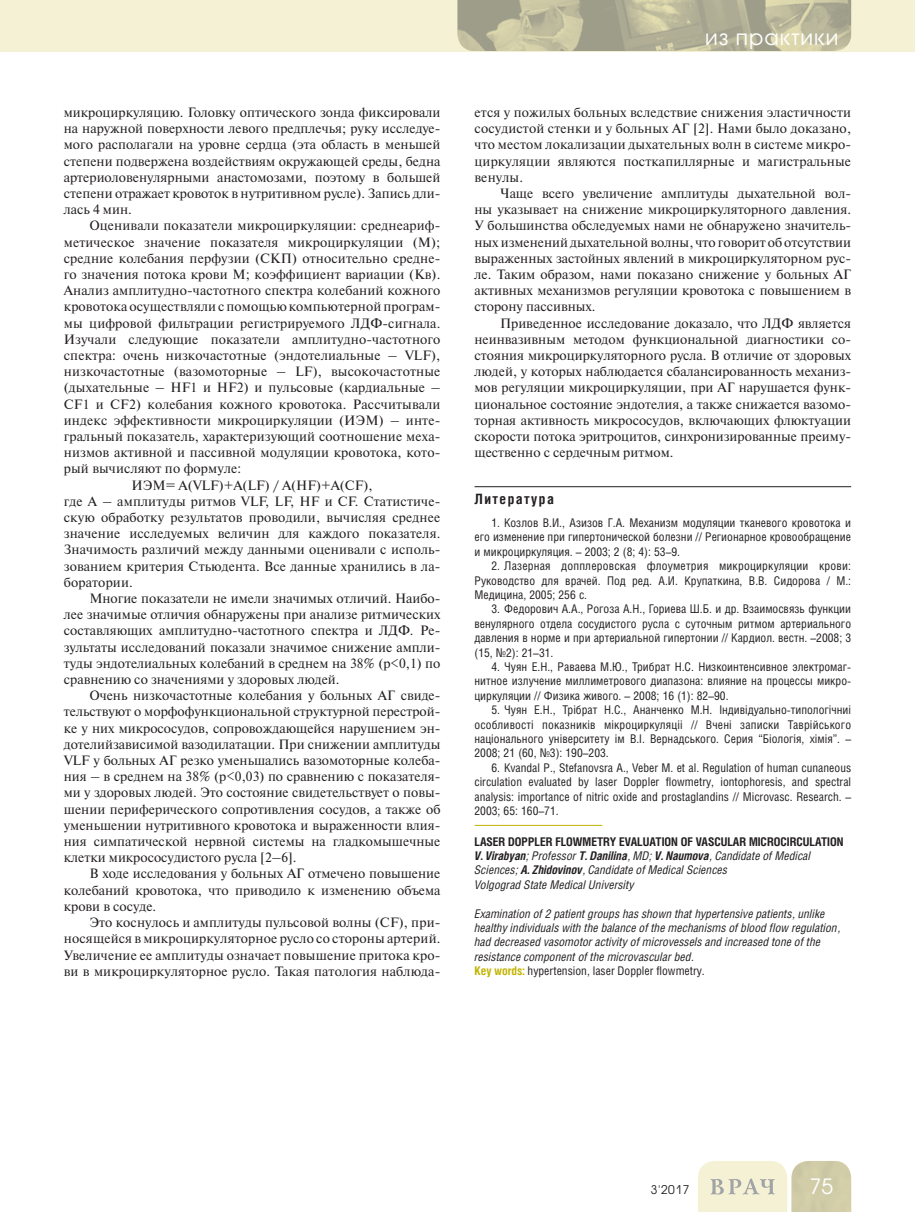
<style>
.page{position:relative;width:915px;height:1212px;background:#fff}
.page>*{position:absolute;margin:0;border:0;box-sizing:border-box;transform-origin:0 0}
.t1{font:21px "Avant Garde Gothic C";letter-spacing:.05em;color:#fff}
.t2{font:700 14.25px "Helios Cond";letter-spacing:.1em;color:#231f20}
.t3{font:13.5px/16.2px "Newton C";letter-spacing:.01em;color:#231f20;text-align:justify}
.t4{font:12px/14.4px "Helios Cond";color:#231f20;text-align:justify}
.t5{font:italic 12px/14.4px "Helios Cond";color:#231f20}
.t6{font:12px "Avant Garde Gothic C";color:#231f20}
.s1{font-weight:700;font-style:normal}
.s2{font-weight:700}
.s3{font-weight:700;font-style:normal;color:#c1b400}
.s4{font-style:normal}
</style>
<div class="page">
<div style="left:0;top:0;width:914px;height:51px;background:#f5f1d5"></div>
<svg style="left:698px;top:1161px;width:152px;height:51px;background:#e3e0c4"></svg>
<img style="left:457px;top:0;width:393px;height:51px">
<hr style="left:474px;top:486px;width:376px;height:1px;background:#231f20">
<hr style="left:474px;top:825px;width:128px;height:1px;background:#c1b400">
<p class="t3" style="left:64px;top:106px;width:378px">микроциркуляцию. Головку оптического зонда фиксировали на наружной поверхности левого предплечья; руку исследуе&shy;мого располагали на уровне сердца (эта область в меньшей степени подвержена воздействиям окружающей среды, бедна артериоловенулярными анастомозами, поэтому в большей степени отражает кровоток в нутритивном русле). Запись дли&shy;лась 4 мин.</p>
<p class="t3" style="left:89px;top:219px;width:352px">Оценивали показатели микроциркуляции: среднеариф-</p>
<p class="t3" style="left:64px;top:235px;width:378px">метическое значение показателя микроциркуляции (М);</p>
<p class="t3" style="left:64px;top:251px;width:378px">средние колебания перфузии (СКП) относительно средне-</p>
<p class="t3" style="left:64px;top:268px;width:378px">го значения потока крови М; коэффициент вариации (Кв).</p>
<p class="t3" style="left:64px;top:284px;width:378px">Анализ амплитудно-частотного спектра колебаний кожного</p>
<p class="t3" style="left:64px;top:300px;width:378px">кровотока осуществляли с помощью компьютерной програм-</p>
<p class="t3" style="left:64px;top:316px;width:378px">мы цифровой фильтрации регистрируемого ЛДФ-сигнала.</p>
<p class="t3" style="left:64px;top:332px;width:378px">Изучали следующие показатели амплитудно-частотного</p>
<p class="t3" style="left:64px;top:349px;width:378px">спектра: очень низкочастотные (эндотелиальные – VLF),</p>
<p class="t3" style="left:64px;top:365px;width:378px">низкочастотные (вазомоторные – LF), высокочастотные</p>
<p class="t3" style="left:64px;top:381px;width:378px">(дыхательные – HF1 и HF2) и пульсовые (кардиальные –</p>
<p class="t3" style="left:64px;top:397px;width:378px">CF1 и CF2) колебания кожного кровотока. Рассчитывали</p>
<p class="t3" style="left:64px;top:413px;width:378px">индекс эффективности микроциркуляции (ИЭМ) – инте-</p>
<p class="t3" style="left:64px;top:430px;width:378px">гральный показатель, характеризующий соотношение меха-</p>
<p class="t3" style="left:64px;top:446px;width:378px">низмов активной и пассивной модуляции кровотока, кото-</p>
<p class="t3" style="left:64px;top:462px;width:179px">рый вычисляют по формуле:</p>
<p class="t3" style="left:131px;top:478px;width:242px">ИЭМ= A(VLF)+А(LF) / A(HF)+A(CF),</p>
<p class="t3" style="left:64px;top:494px;width:378px">где А – амплитуды ритмов VLF, LF, HF и CF. Статистиче-</p>
<p class="t3" style="left:64px;top:511px;width:378px">скую обработку результатов проводили, вычисляя среднее</p>
<p class="t3" style="left:64px;top:527px;width:378px">значение исследуемых величин для каждого показателя.</p>
<p class="t3" style="left:64px;top:543px;width:378px">Значимость различий между данными оценивали с исполь-</p>
<p class="t3" style="left:64px;top:559px;width:378px">зованием критерия Стьюдента. Все данные хранились в ла-</p>
<p class="t3" style="left:64px;top:575px;width:70px">боратории.</p>
<p class="t3" style="left:89px;top:592px;width:352px">Многие показатели не имели значимых отличий. Наибо-</p>
<p class="t3" style="left:64px;top:608px;width:378px">лее значимые отличия обнаружены при анализе ритмических</p>
<p class="t3" style="left:64px;top:624px;width:378px">составляющих амплитудно-частотного спектра и ЛДФ. Ре-</p>
<p class="t3" style="left:64px;top:640px;width:378px">зультаты исследований показали значимое снижение ампли-</p>
<p class="t3" style="left:64px;top:656px;width:378px">туды эндотелиальных колебаний в среднем на 38% (p&lt;0,1) по</p>
<p class="t3" style="left:64px;top:673px;width:277px">сравнению со значениями у здоровых людей.</p>
<p class="t3" style="left:89px;top:689px;width:352px">Очень низкочастотные колебания у больных АГ свиде-</p>
<p class="t3" style="left:64px;top:705px;width:378px">тельствуют о морфофункциональной структурной перестрой-</p>
<p class="t3" style="left:64px;top:721px;width:378px">ке у них микрососудов, сопровождающейся нарушением эн-</p>
<p class="t3" style="left:64px;top:737px;width:378px">дотелийзависимой вазодилатации. При снижении амплитуды</p>
<p class="t3" style="left:64px;top:754px;width:378px">VLF у больных АГ резко уменьшались вазомоторные колеба-</p>
<p class="t3" style="left:64px;top:770px;width:378px">ния – в среднем на 38% (p&lt;0,03) по сравнению с показателя-</p>
<p class="t3" style="left:64px;top:786px;width:378px">ми у здоровых людей. Это состояние свидетельствует о повы-</p>
<p class="t3" style="left:64px;top:802px;width:378px">шении периферического сопротивления сосудов, а также об</p>
<p class="t3" style="left:64px;top:818px;width:378px">уменьшении нутритивного кровотока и выраженности влия-</p>
<p class="t3" style="left:64px;top:835px;width:378px">ния симпатической нервной системы на гладкомышечные</p>
<p class="t3" style="left:64px;top:851px;width:234px">клетки микрососудистого русла [2–6].</p>
<p class="t3" style="left:89px;top:867px;width:352px">В ходе исследования у больных АГ отмечено повышение</p>
<p class="t3" style="left:64px;top:883px;width:378px">колебаний кровотока, что приводило к изменению объема</p>
<p class="t3" style="left:64px;top:899px;width:94px">крови в сосуде.</p>
<p class="t3" style="left:89px;top:916px;width:352px">Это коснулось и амплитуды пульсовой волны (CF), при-</p>
<p class="t3" style="left:64px;top:932px;width:378px">носящейся в микроциркуляторное русло со стороны артерий.</p>
<p class="t3" style="left:64px;top:948px;width:378px">Увеличение ее амплитуды означает повышение притока кро-</p>
<p class="t3" style="left:64px;top:964px;width:378px">ви в микроциркуляторное русло. Такая патология наблюда-</p>
<h1 class="t1" style="left:704px;top:27px;width:135px">из практики</h1>
<p class="t3" style="left:474px;top:106px;width:378px">ется у пожилых больных вследствие снижения эластичности сосудистой стенки и у больных АГ [2]. Нами было доказано, что местом локализации дыхательных волн в системе микро&shy;циркуляции являются посткапиллярные и магистральные венулы.</p>
<p class="t3" style="left:474px;top:187px;width:378px;text-indent:26px">Чаще всего увеличение амплитуды дыхательной вол&shy;ны указывает на снижение микроциркуляторного давления.<br>У большинства обследуемых нами не обнаружено значитель&shy;ных изменений дыхательной волны, что говорит об отсутствии выраженных застойных явлений в микроциркуляторном рус&shy;ле. Таким образом, нами показано снижение у больных АГ активных механизмов регуляции кровотока с повышением в сторону пассивных.</p>
<p class="t3" style="left:474px;top:316px;width:378px;text-indent:26px">Приведенное исследование доказало, что ЛДФ является неинвазивным методом функциональной диагностики со&shy;стояния микроциркуляторного русла. В отличие от здоровых людей, у которых наблюдается сбалансированность механиз&shy;мов регуляции микроциркуляции, при АГ нарушается функ&shy;циональное состояние эндотелия, а также снижается вазомо&shy;торная активность микрососудов, включающих флюктуации скорости потока эритроцитов, синхронизированные преиму&shy;щественно с сердечным ритмом.</p>
<p class="t2" style="left:474px;top:493px;width:81px">Литература</p>
<p class="t4" style="left:474px;top:517px;width:378px;text-indent:17px">1. Козлов В.И., Азизов Г.А. Механизм модуляции тканевого кровотока и его изменение при гипертонической болезни // Регионарное кровообращение и микроциркуляция. – 2003; 2 (8; 4): 53–9.</p>
<p class="t4" style="left:474px;top:560px;width:378px;text-indent:17px">2. Лазерная допплеровская флоуметрия микроциркуляции крови:<br>Руководство для врачей. Под ред. А.И. Крупаткина, В.В. Сидорова / М.:<br>Медицина, 2005; 256 с.</p>
<p class="t4" style="left:474px;top:603px;width:378px;text-indent:17px">3. Федорович А.А., Рогоза А.Н., Гориева Ш.Б. и др. Взаимосвязь функции венулярного отдела сосудистого русла с суточным ритмом артериального давления в норме и при артериальной гипертонии // Кардиол. вестн. –2008; 3 (15, №2): 21–31.</p>
<p class="t4" style="left:474px;top:661px;width:378px;text-indent:17px">4. Чуян Е.Н., Раваева М.Ю., Трибрат Н.С. Низкоинтенсивное электромаг&shy;нитное излучение миллиметрового диапазона: влияние на процессы микро&shy;циркуляции // Физика живого. – 2008; 16 (1): 82–90.</p>
<p class="t4" style="left:474px;top:704px;width:378px;text-indent:17px">5. Чуян Е.Н., Трiбрат Н.С., Ананченко М.Н. Iндивiдуально-типологiчниi особливостi показникiв мiкроциркуляцii // Вченi записки Таврiйського нацiонального унiверситету iм В.I. Вернадського. Серия “Бiологiя, хiмiя”. – 2008; 21 (60, №3): 190–203.</p>
<p class="t4" style="left:474px;top:762px;width:378px;text-indent:17px">6. Kvandal P., Stefanovsra A., Veber M. et al. Regulation of human cunaneous circulation evaluated by laser Doppler flowmetry, iontophoresis, and spectral analysis: importance of nitric oxide and prostaglandins // Microvasc. Research. – 2003; 65: 160–71.</p>
<p class="t5" style="left:474px;top:835px;width:370px"><span class="s1">LASER DOPPLER FLOWMETRY EVALUATION OF VASCULAR MICROCIRCULATION </span><span class="s2">V. Virabyan</span>; Professor <span class="s2">T. Danilina</span>, MD; <span class="s2">V. Naumova</span>, Candidate of Medical Sciences; <span class="s2">A. Zhidovinov</span>, Candidate of Medical Sciences<br>Volgograd State Medical University</p>
<p class="t5" style="left:474px;top:907px;width:367px">Examination of 2 patient groups has shown that hypertensive patients, unlike healthy individuals with the balance of the mechanisms of blood flow regulation, had decreased vasomotor activity of microvessels and increased tone of the resistance component of the microvascular bed.<br><span class="s3">Key words:</span> <span class="s4">hypertension, laser Doppler flowmetry.</span></p>
<p class="t6" style="left:650px;top:1184px;width:40px">3'2017</p>
<h1 class="t1" style="left:809px;top:1177px;width:25px">75</h1>
</div>
